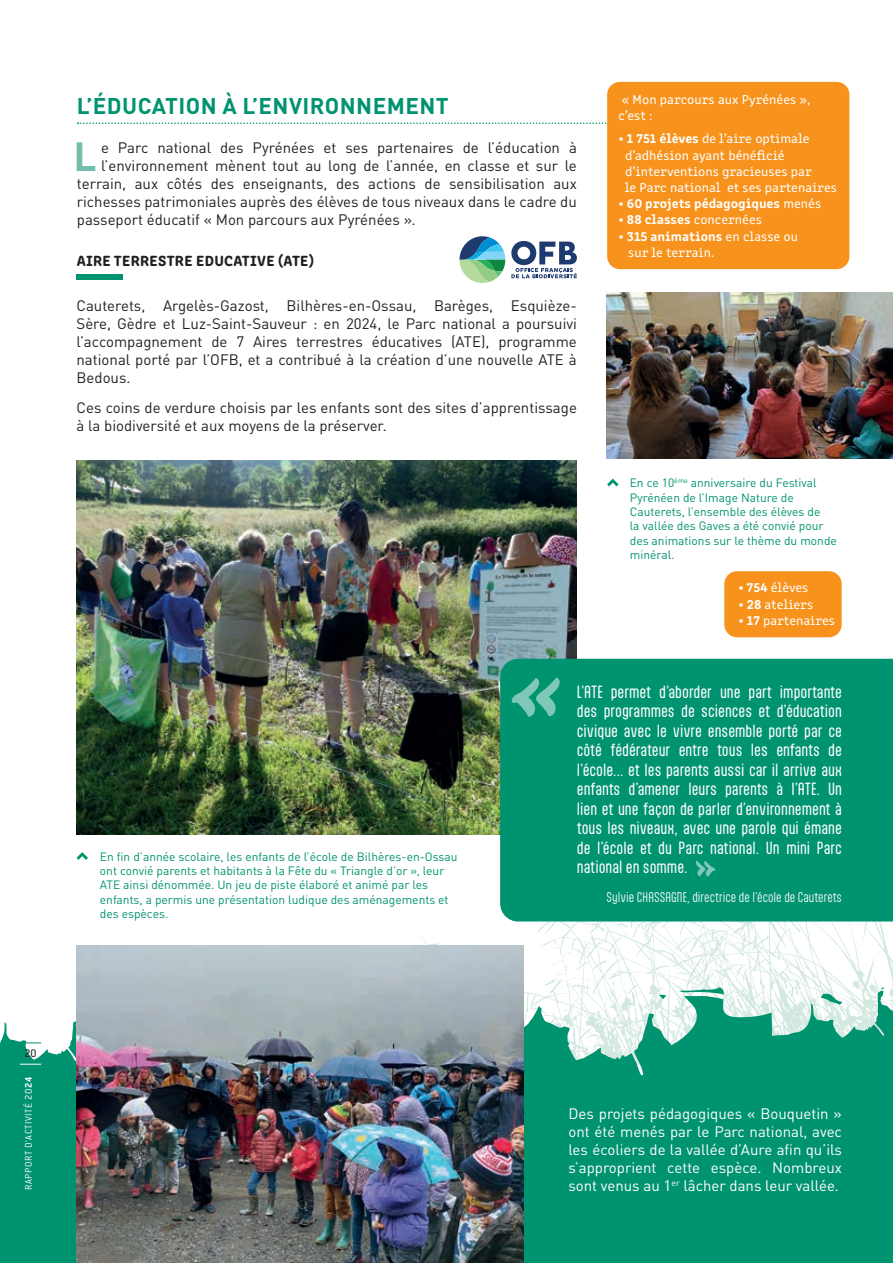
<style>
.page{position:relative;width:893px;height:1263px;background:#fff}
.page>*{position:absolute;margin:0;border:0;box-sizing:border-box;transform-origin:0 0}
.t1{font:700 40.35px "DIN Pro";color:#73beac}
.t2{font:700 22.5px "DIN Pro";letter-spacing:.02em;color:#009370}
.t3{font:15px/18px "DIN Pro";color:#231f20;text-align:justify}
.t4{font:15px/19.5px "Aptly";color:#fff;text-align:justify}
.t5{font:15px/18px "DIN Pro";color:#fff;text-align:justify}
.t6{font:15px "Clone Rounded Eb";letter-spacing:.02em;color:#231f20}
.t7{font:13.5px "Clone Rounded";color:#fff}
.t8{font:700 13.5px "Clone Rounded";color:#fff}
.t9{font:12px/14.4px "DIN Pro";color:#009370}
.t10{font:300 12px "Aptly";color:#fff}
.t11{font:12px "Conduit ITC";color:#231f20}
.t12{font:300 10.5px "Conduire";letter-spacing:.06em;color:#fff}
.s1{font-weight:700}
.s2{font-weight:400}
</style>
<div class="page">
<svg style="left:514px;top:921px;width:379px;height:60px"></svg>
<img style="left:77px;top:460px;width:500px;height:375px">
<svg style="left:0;top:981px;width:893px;height:282px;background:#2ba487"></svg>
<svg style="left:20px;top:1042px;width:21px;height:1px"></svg>
<svg style="left:20px;top:1064px;width:21px;height:1px"></svg>
<svg style="left:78px;top:122px;width:529px;height:2px"></svg>
<div style="left:607px;top:82px;width:242px;height:187px;background:#f7931d;border-radius:13px"></div>
<div style="left:77px;top:274px;width:46px;height:6px;background:#009370"></div>
<svg style="left:77px;top:852px;width:11px;height:8px"></svg>
<img style="left:77px;top:945px;width:446px;height:318px">
<svg style="left:607px;top:479px;width:12px;height:7px"></svg>
<div style="left:724px;top:571px;width:118px;height:66px;background:#f7931d;border-radius:13px"></div>
<img style="left:607px;top:293px;width:285px;height:166px">
<svg style="left:511px;top:241px;width:66px;height:37px"></svg>
<svg style="left:459px;top:236px;width:46px;height:47px"></svg>
<div style="left:500px;top:659px;width:393px;height:262px;background:#009370"></div>
<svg style="left:512px;top:677px;width:48px;height:40px;background:#39aa8f"></svg>
<svg style="left:696px;top:861px;width:19px;height:15px"></svg>
<p class="t2" style="left:77px;top:87px;width:374px">L’ÉDUCATION À L’ENVIRONNEMENT</p>
<p class="t1" style="left:73px;top:123px;width:25px">L</p>
<p class="t3" style="left:101px;top:137px;width:477px">e Parc national des Pyrénées et ses partenaires de l’éducation à</p>
<p class="t3" style="left:101px;top:155px;width:477px">l’environnement mènent tout au long de l’année, en classe et sur le</p>
<p class="t3" style="left:77px;top:173px;width:502px">terrain, aux côtés des enseignants, des actions de sensibilisation aux</p>
<p class="t3" style="left:77px;top:191px;width:502px">richesses patrimoniales auprès des élèves de tous niveaux dans le cadre du</p>
<p class="t3" style="left:77px;top:209px;width:340px">passeport éducatif « Mon parcours aux Pyrénées ».</p>
<p class="t6" style="left:77px;top:248px;width:239px">AIRE TERRESTRE EDUCATIVE (ATE)</p>
<p class="t3" style="left:77px;top:295px;width:502px">Cauterets, Argelès-Gazost, Bilhères-en-Ossau, Barèges, Esquièze-Sère, Gèdre et Luz-Saint-Sauveur : en 2024, le Parc national a poursuivi l’accompagnement de 7 Aires terrestres éducatives (ATE), programme national porté par l’OFB, et a contribué à la création d’une nouvelle ATE à Bedous.</p>
<p class="t3" style="left:77px;top:397px;width:502px">Ces coins de verdure choisis par les enfants sont des sites d’apprentissage à la biodiversité et aux moyens de la préserver.</p>
<p class="t7" style="left:622px;top:89px;width:190px">« Mon parcours aux Pyrénées »,</p>
<p class="t7" style="left:618px;top:105px;width:36px">c’est :</p>
<p class="t7" style="left:618px;top:129px;width:193px"><span class="s1">• 1 751 élèves</span> de l’aire optimale</p>
<p class="t7" style="left:625px;top:145px;width:161px">d’adhésion ayant bénéficié</p>
<p class="t7" style="left:625px;top:161px;width:188px">d’interventions gracieuses par</p>
<p class="t7" style="left:625px;top:177px;width:214px">le Parc national et ses partenaires</p>
<p class="t8" style="left:618px;top:193px;width:204px">• 60 projets pédagogiques <span class="s2">menés</span></p>
<p class="t8" style="left:618px;top:209px;width:145px">• 88 classes <span class="s2">concernées</span></p>
<p class="t8" style="left:618px;top:225px;width:181px">• 315 animations <span class="s2">en classe ou</span></p>
<p class="t7" style="left:628px;top:242px;width:87px">sur le terrain.</p>
<p class="t9" style="left:630px;top:474px;width:209px">En ce 10<sup>ème</sup> anniversaire du Festival<br>Pyrénéen de l’Image Nature de<br>Cauterets, l’ensemble des élèves de<br>la vallée des Gaves a été convié pour des animations sur le thème du monde minéral.</p>
<p class="t7" style="left:738px;top:578px;width:71px"><span class="s1">• 754</span> élèves</p>
<p class="t7" style="left:738px;top:594px;width:76px"><span class="s1">• 28</span> ateliers</p>
<p class="t7" style="left:738px;top:610px;width:98px"><span class="s1">• 17</span> partenaires</p>
<p class="t9" style="left:100px;top:848px;width:359px">En fin d’année scolaire, les enfants de l’école de Bilhères-en-Ossau ont convié parents et habitants à la Fête du « Triangle d’or », leur ATE ainsi dénommée. Un jeu de piste élaboré et animé par les enfants, a permis une présentation ludique des aménagements et des espèces.</p>
<p class="t4" style="left:577px;top:681px;width:267px">L’ATE permet d’aborder une part importante des programmes de sciences et d’éducation civique avec le vivre ensemble porté par ce côté fédérateur entre tous les enfants de l’école… et les parents aussi car il arrive aux enfants d’amener leurs parents à l’ATE. Un lien et une façon de parler d’environnement à tous les niveaux, avec une parole qui émane de l’école et du Parc national. Un mini Parc national en somme.</p>
<p class="t10" style="left:607px;top:889px;width:237px">Sylvie CHASSAGNE, directrice de l’école de Cauterets</p>
<p class="t11" style="left:25px;top:1046px;width:14px">20</p>
<p class="t12" style="left:23px;top:1190px;width:115px;rotate:-90deg">RAPPORT D'ACTIVITÉ 20<span class="s1">24</span></p>
<p class="t5" style="left:568px;top:1103px;width:275px">Des projets pédagogiques « Bouquetin » ont été menés par le Parc national, avec les écoliers de la vallée d’Aure afin qu’ils s’approprient cette espèce. Nombreux sont venus au 1<sup>er</sup> lâcher dans leur vallée.</p>
</div>
